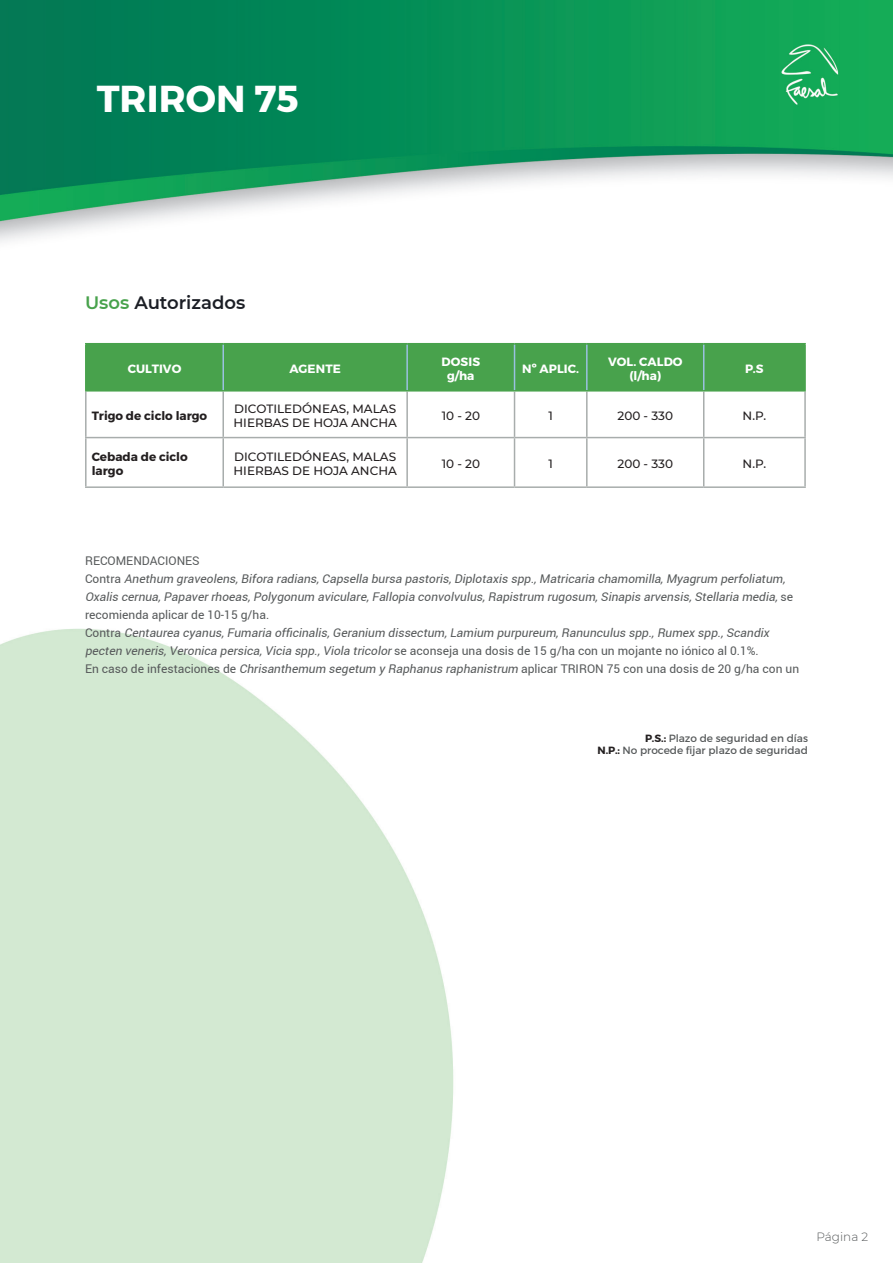
<style>
.page{position:relative;width:893px;height:1263px;background:#fff}
.page>*{position:absolute;margin:0;border:0;box-sizing:border-box;transform-origin:0 0}
.t1{font:700 37.5px "Montserrat";color:#fff}
.t2{font:600 18px "Montserrat";color:#1b1e25}
.t3{font:italic 12px/18px "Roboto";color:#575a5b}
.t4{font:500 12px/14.4px "Montserrat";color:#231f20}
.t5{font:12px "Roboto";color:#575a5b}
.t6{font:700 12px "Montserrat";letter-spacing:.01em;color:#fff}
.t7{font:700 12px/14.4px "Montserrat";color:#231f20}
.t8{font:300 12px "Montserrat";color:#575a5b}
.t9{font:10.5px "Montserrat";color:#575a5b}
.s1{color:#48a24c}
.s2{font-style:normal}
.s3{font-style:italic}
.s4{font-weight:700;color:#231f20}
</style>
<div class="page">
<img style="left:0;top:0;width:893px;height:1263px">
<div style="left:87px;top:344px;width:717px;height:46px;background:#48a24c"></div>
<hr style="left:85px;top:392px;width:2px;height:45px;background:#a8adac">
<hr style="left:222px;top:392px;width:2px;height:45px;background:#a8adac">
<hr style="left:406px;top:392px;width:2px;height:45px;background:#a8adac">
<hr style="left:514px;top:392px;width:1px;height:45px;background:#a8adac">
<hr style="left:586px;top:392px;width:2px;height:45px;background:#a8adac">
<hr style="left:703px;top:392px;width:1px;height:45px;background:#a8adac">
<hr style="left:804px;top:392px;width:2px;height:45px;background:#a8adac">
<hr style="left:85px;top:437px;width:138px;height:1px;background:#a8adac">
<hr style="left:85px;top:438px;width:2px;height:48px;background:#a8adac">
<hr style="left:223px;top:437px;width:184px;height:1px;background:#a8adac">
<hr style="left:222px;top:438px;width:2px;height:48px;background:#a8adac">
<hr style="left:407px;top:437px;width:107px;height:1px;background:#a8adac">
<hr style="left:406px;top:438px;width:2px;height:48px;background:#a8adac">
<hr style="left:514px;top:437px;width:73px;height:1px;background:#a8adac">
<hr style="left:514px;top:438px;width:1px;height:48px;background:#a8adac">
<hr style="left:587px;top:437px;width:117px;height:1px;background:#a8adac">
<hr style="left:586px;top:438px;width:2px;height:48px;background:#a8adac">
<hr style="left:704px;top:437px;width:102px;height:1px;background:#a8adac">
<hr style="left:703px;top:438px;width:1px;height:48px;background:#a8adac">
<hr style="left:804px;top:438px;width:2px;height:48px;background:#a8adac">
<hr style="left:85px;top:486px;width:138px;height:2px;background:#a8adac">
<hr style="left:223px;top:486px;width:184px;height:2px;background:#a8adac">
<hr style="left:407px;top:486px;width:107px;height:2px;background:#a8adac">
<hr style="left:514px;top:486px;width:73px;height:2px;background:#a8adac">
<hr style="left:587px;top:486px;width:117px;height:2px;background:#a8adac">
<hr style="left:704px;top:486px;width:102px;height:2px;background:#a8adac">
<hr style="left:222px;top:344px;width:2px;height:46px;background:#9ac1e0">
<hr style="left:406px;top:344px;width:2px;height:46px;background:#9ac1e0">
<hr style="left:514px;top:344px;width:1px;height:46px;background:#9ac1e0">
<hr style="left:586px;top:344px;width:2px;height:46px;background:#9ac1e0">
<hr style="left:703px;top:344px;width:1px;height:46px;background:#9ac1e0">
<hr style="left:85px;top:343px;width:138px;height:1px;background:#48a24c">
<hr style="left:85px;top:344px;width:2px;height:46px;background:#48a24c">
<hr style="left:85px;top:390px;width:138px;height:2px;background:#48a24c">
<hr style="left:704px;top:343px;width:102px;height:1px;background:#48a24c">
<hr style="left:804px;top:344px;width:2px;height:46px;background:#48a24c">
<hr style="left:704px;top:390px;width:102px;height:2px;background:#48a24c">
<hr style="left:223px;top:343px;width:184px;height:1px;background:#48a24c">
<hr style="left:407px;top:343px;width:107px;height:1px;background:#48a24c">
<hr style="left:514px;top:343px;width:73px;height:1px;background:#48a24c">
<hr style="left:587px;top:343px;width:117px;height:1px;background:#48a24c">
<hr style="left:223px;top:390px;width:184px;height:2px;background:#48a24c">
<hr style="left:407px;top:390px;width:107px;height:2px;background:#48a24c">
<hr style="left:514px;top:390px;width:73px;height:2px;background:#48a24c">
<hr style="left:587px;top:390px;width:117px;height:2px;background:#48a24c">
<p class="t1" style="left:97px;top:75px;width:204px">TRIRON 75</p>
<p class="t2" style="left:85px;top:290px;width:162px"><span class="s1">Usos</span> Autorizados</p>
<p class="t6" style="left:128px;top:361px;width:55px">CULTIVO</p>
<p class="t6" style="left:289px;top:361px;width:53px">AGENTE</p>
<p class="t6" style="left:442px;top:354px;width:40px">DOSIS</p>
<p class="t6" style="left:447px;top:369px;width:29px">g/ha</p>
<p class="t6" style="left:522px;top:361px;width:58px">Nº APLIC.</p>
<p class="t6" style="left:608px;top:354px;width:76px">VOL. CALDO</p>
<p class="t6" style="left:629px;top:369px;width:33px">(l/ha)</p>
<p class="t6" style="left:745px;top:361px;width:20px">P.S</p>
<p class="t7" style="left:92px;top:409px;width:117px">Trigo de ciclo largo</p>
<p class="t4" style="left:234px;top:401px;width:165px">DICOTILEDÓNEAS, MALAS<br>HIERBAS DE HOJA ANCHA</p>
<p class="t4" style="left:442px;top:408px;width:40px">10 - 20</p>
<p class="t4" style="left:548px;top:408px;width:6px">1</p>
<p class="t4" style="left:617px;top:408px;width:57px">200 - 330</p>
<p class="t4" style="left:743px;top:408px;width:25px">N.P.</p>
<p class="t7" style="left:92px;top:450px;width:97px">Cebada de ciclo largo</p>
<p class="t4" style="left:234px;top:449px;width:165px">DICOTILEDÓNEAS, MALAS<br>HIERBAS DE HOJA ANCHA</p>
<p class="t4" style="left:442px;top:456px;width:40px">10 - 20</p>
<p class="t4" style="left:548px;top:456px;width:6px">1</p>
<p class="t4" style="left:617px;top:456px;width:57px">200 - 330</p>
<p class="t4" style="left:743px;top:456px;width:25px">N.P.</p>
<p class="t3" style="left:85px;top:551px;width:709px"><span class="s2">RECOMENDACIONES<br>C o n t r a</span> Anethum graveolens,Bifora radians,Capsella bursa pastoris,Diplotaxis spp.,Matricaria chamomilla,Myagrum perfoliatum, Oxalis cernua,Papaverrhoeas,Polygonum aviculare,Fallopia convolvulus,Rapistrum rugosum,Sinapis arvensis,Stellaria media,<span class="s2">s e recomienda aplicar de 10-15 g/ha.</span></p>
<p class="t3" style="left:85px;top:623px;width:688px"><span class="s2">C o n t r a</span> Centaurea cyanus,Fumaria officinalis,Geranium dissectum,Lamium purpureum,Ranunculus spp.,Rumex spp.,Scandix pecten veneris,Veronica persica,Vicia spp.,Viola tricolor<span class="s2">s e a c o n s ej a u n a d o s i s d e 1 5 g / h a c o n u n m oj a n t e n o i ó n i c o a l 0 . 1 % .</span></p>
<p class="t5" style="left:85px;top:661px;width:716px">En caso de infestaciones de <span class="s3">Chrisanthemum segetum y Raphanus raphanistrum</span> aplicar TRIRON 75 con una dosis de 20 g/ha con un</p>
<p class="t9" style="left:645px;top:731px;width:164px"><span class="s4">P.S.:</span> Plazo de seguridad en días</p>
<p class="t9" style="left:597px;top:744px;width:212px"><span class="s4">N.P.:</span> No procede fijar plazo de seguridad</p>
<p class="t8" style="left:816px;top:1228px;width:53px">Página 2</p>
</div>
